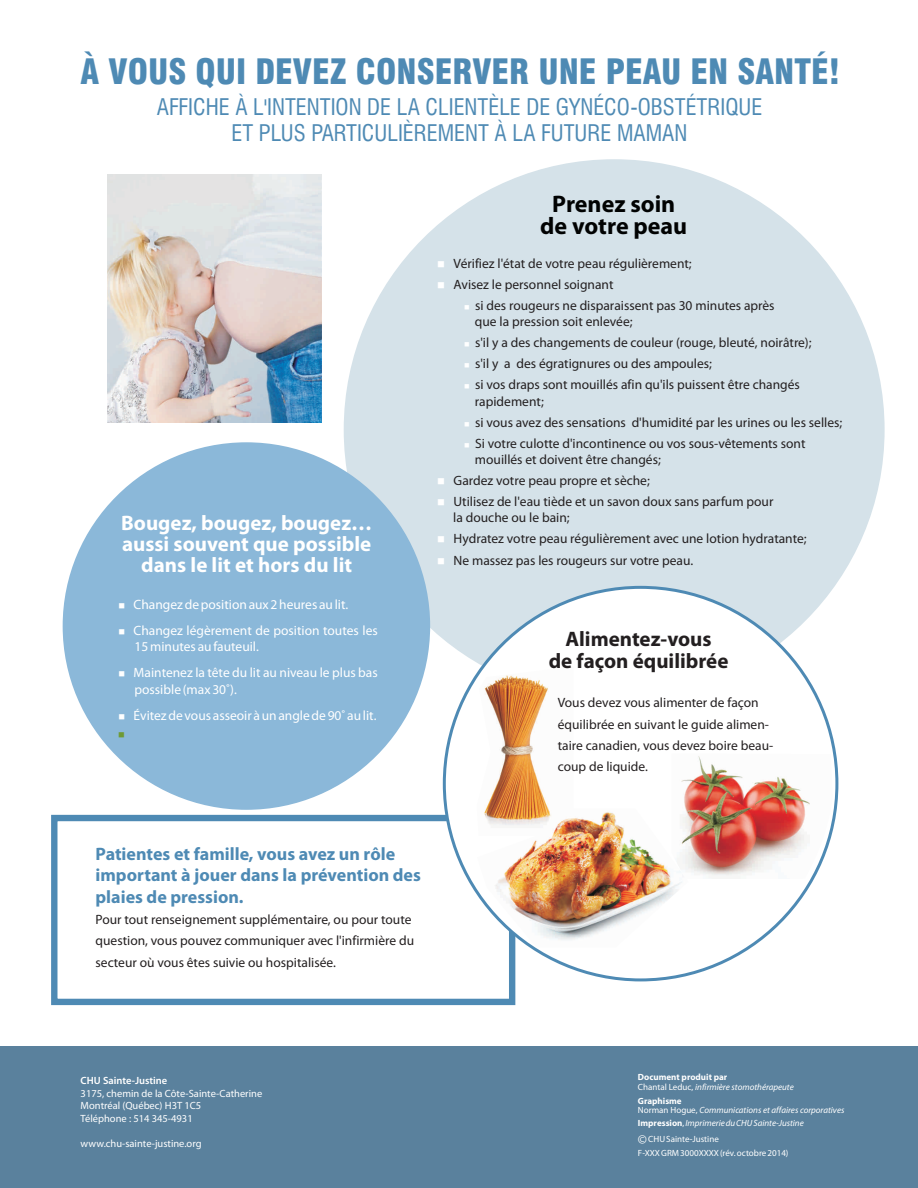
<style>
.page{position:relative;width:918px;height:1188px;background:#fff}
.page>*{position:absolute;margin:0;border:0;box-sizing:border-box;transform-origin:0 0}
.t1{font:900 condensed 34.2px "Swiss 721 BT";color:#4e8ab4}
.t2{font:700 24px/21.3px "Myriad Pro";color:#010202;text-align:center}
.t3{font:condensed 22.35px/25.3px "Swiss 721 BT";color:#4e8ab4;text-align:center}
.t4{font:700 21px/21.3px "Myriad Pro";color:#fff;text-align:center}
.t5{font:700 21px/21.3px "Myriad Pro";color:#231f20;text-align:center}
.t6{font:700 18px/21.3px "Myriad Pro";color:#4e8ab4}
.t7{font:13.5px/21.1px "Myriad Pro";color:#231f20}
.t8{font:13.5px/16.2px "Myriad Pro";color:#fff}
.t9{font:10.5px/12.6px "Myriad Pro";color:#fff}
.t10{font:600 10.5px "Myriad Pro";color:#fff}
.t11{font:italic 9px/9.8px "Myriad Pro";color:#fff}
.t12{font:9px "Myriad Pro";color:#fff}
.t13{font:8.85px "Wingdings";color:#6e9a34}
.t14{font:7.5px "Wingdings";color:#fff}
.s1{font-weight:700;font-style:normal}
.s2{font-style:normal}
.s3{font-style:normal;font-size:13.5px}
</style>
<div class="page">
<div style="left:51px;top:815px;width:464px;height:190px;border:6px solid #4e8ab4"></div>
<div style="left:344px;top:159px;width:541px;height:541px;background:#d5e2e9;border-radius:50%"></div>
<div style="left:63px;top:442px;width:367px;height:368px;background:#8bb8d9;border-radius:50%"></div>
<div style="left:443px;top:586px;width:395px;height:395px;background:#fff;border:3px solid #4e8ab4;border-radius:50%"></div>
<img style="left:477px;top:666px;width:72px;height:143px">
<img style="left:477px;top:809px;width:205px;height:138px">
<div style="left:0;top:1046px;width:917px;height:142px;background:#5a819d"></div>
<img style="left:107px;top:175px;width:214px;height:248px">
<img style="left:672px;top:754px;width:161px;height:125px">
<h1 class="t1" style="left:81px;top:58px;width:761px">À VOUS QUI DEVEZ CONSERVER UNE PEAU EN SANTÉ!</h1>
<h3 class="t3" style="left:157px;top:97px;width:607px">AFFICHE À L'INTENTION DE LA CLIENTÈLE DE GYNÉCO-OBSTÉTRIQUE<br>ET PLUS PARTICULIÈREMENT À LA FUTURE MAMAN</h3>
<h3 class="t4" style="left:121px;top:514px;width:253px">Bougez, bougez, bougez… aussi souvent que possible dans le lit et hors du lit</h3>
<h2 class="t2" style="left:540px;top:195px;width:148px">Prenez soin de votre peau</h2>
<p class="t7" style="left:454px;top:254px;width:240px">Vérifiez l'état de votre peau régulièrement;<br>Avisez le personnel soignant</p>
<p class="t7" style="left:475px;top:298px;width:301px;line-height:16.2px">si des rougeurs ne disparaissent pas 30 minutes après que la pression soit enlevée;</p>
<p class="t7" style="left:475px;top:333px;width:338px">s'il y a des changements de couleur (rouge, bleuté, noirâtre); s'il y a des égratignures ou des ampoules;<br>si vos draps sont mouillés afin qu'ils puissent être changés</p>
<p class="t7" style="left:475px;top:392px;width:369px">rapidement;<br>si vous avez des sensations d'humidité par les urines ou les selles;<br>Si votre culotte d'incontinence ou vos sous-vêtements sont</p>
<p class="t7" style="left:454px;top:450px;width:321px;text-indent:21px">mouillés et doivent être changés;<br>Gardez votre peau propre et sèche;<br>Utilisez de l'eau tiède et un savon doux sans parfum pour</p>
<p class="t7" style="left:453px;top:508px;width:355px">la douche ou le bain;<br>Hydratez votre peau régulièrement avec une lotion hydratante;<br>Ne massez pas les rougeurs sur votre peau.</p>
<p class="t14" style="left:464px;top:304px;width:35px">■</p>
<p class="t14" style="left:464px;top:341px;width:35px">■</p>
<p class="t14" style="left:464px;top:362px;width:35px">■</p>
<p class="t14" style="left:464px;top:384px;width:35px">■</p>
<p class="t14" style="left:464px;top:421px;width:35px">■</p>
<p class="t14" style="left:464px;top:442px;width:35px">■</p>
<p class="t8" style="left:118px;top:598px;width:231px">■Changez de position aux 2 heures au lit.</p>
<p class="t8" style="left:135px;top:624px;width:245px;text-indent:-16px">■Changez légèrement de position toutes les<br>15 minutes au fauteuil.</p>
<p class="t8" style="left:135px;top:666px;width:245px;text-indent:-16px">■Maintenez la tête du lit au niveau le plus bas possible (max 30°).</p>
<p class="t13" style="left:118px;top:731px;width:41px">■</p>
<h3 class="t5" style="left:549px;top:630px;width:181px">Alimentez-vous<br>de façon équilibrée</h3>
<p class="t8" style="left:118px;top:708px;width:260px">■Évitez de vous asseoir à un angle de 90°au lit.</p>
<p class="t7" style="left:558px;top:693px;width:217px">Vous devez vous alimenter de façon équilibrée en suivant le guide alimen&shy;taire canadien, vous devez boire beau&shy;coup de liquide.</p>
<h3 class="t6" style="left:96px;top:845px;width:327px">Patientes et famille, vous avez un rôle important à jouer dans la prévention des plaies de pression.</h3>
<p class="t7" style="left:96px;top:910px;width:320px">Pour tout renseignement supplémentaire, ou pour toute question, vous pouvez communiquer avec l'infirmière du secteur où vous êtes suivie ou hospitalisée.</p>
<p class="t10" style="left:81px;top:1076px;width:88px">CHU Sainte-Justine</p>
<p class="t9" style="left:81px;top:1088px;width:183px">3175, chemin de la Côte-Sainte-Catherine<br>Montréal (Québec) H3T 1C5<br>Téléphone : 514 345-4931</p>
<p class="t9" style="left:81px;top:1138px;width:122px">www.chu-sainte-justine.org</p>
<p class="t11" style="left:638px;top:1073px;width:157px"><span class="s1">Document produit par<br></span><span class="s2">Chantal Leduc,</span> infirmière stomothérapeute</p>
<p class="t11" style="left:638px;top:1096px;width:208px"><span class="s1">Graphisme<br></span><span class="s2">Norman Hogue,</span> Communications et affaires corporatives</p>
<p class="t11" style="left:638px;top:1116px;width:167px;line-height:15.6px"><span class="s1">Impression</span><span class="s2">,</span> Imprimerie du CHU Sainte-Justine <span class="s3">©</span><span class="s2">CHU Sainte-Justine</span></p>
<p class="t12" style="left:638px;top:1149px;width:152px">F-XXX GRM 3000XXXX (rév. octobre 2014)</p>
</div>
